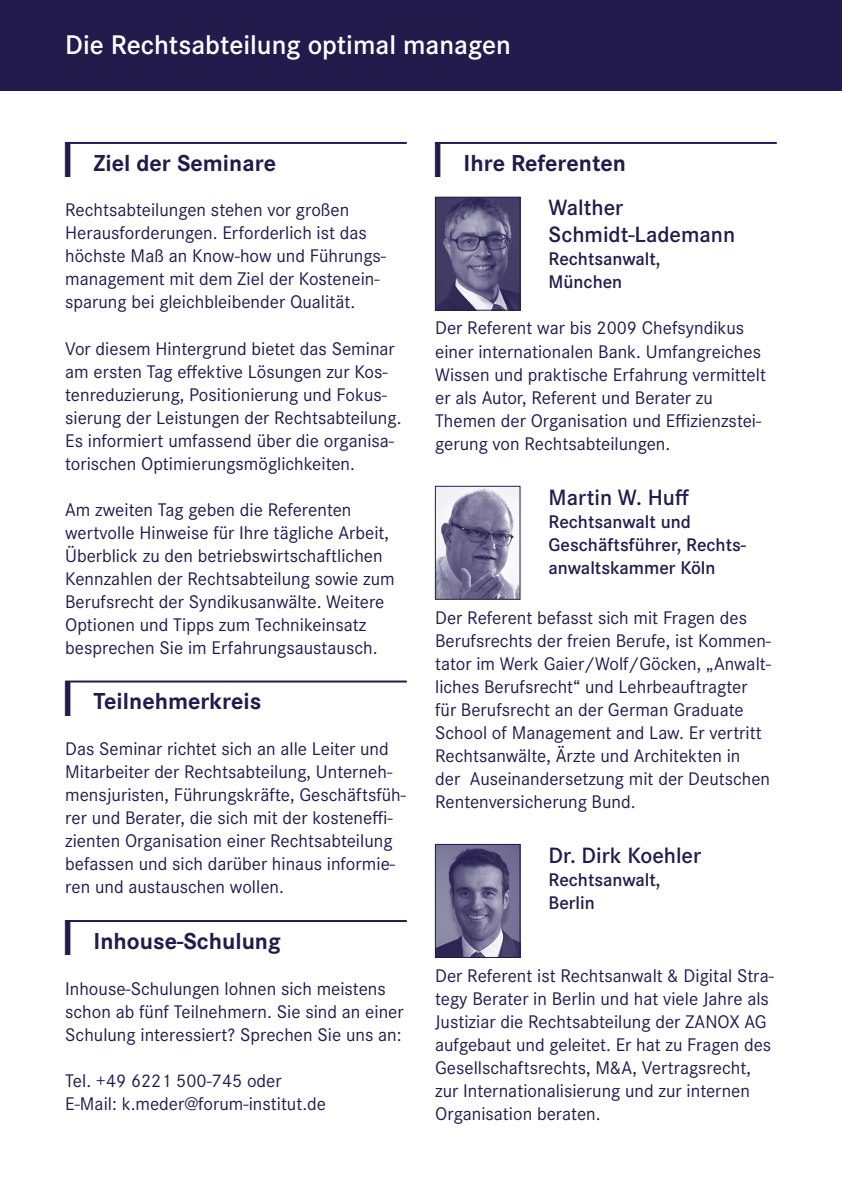
<style>
.page{position:relative;width:842px;height:1191px;background:#fff}
.page>*{position:absolute;margin:0;border:0;box-sizing:border-box;transform-origin:0 0}
.t1{font:600 28px "Corporate Swtp";color:#fff}
.t2{font:700 24px "Corporate Swtp";color:#231b4c}
.t3{font:600 23px/27px "Corporate Swtp";color:#231b4c}
.t4{font:19px/23px "Corporate Swtp";color:#231b4c}
.t5{font:600 19px/23px "Corporate Swtp";color:#231b4c}
.s1{font-size:52px}
</style>
<div class="page">
<div style="left:0;top:0;width:842px;height:91px;background:#231b4c"></div>
<hr style="left:65px;top:142px;width:342px;height:2px;background:#231b4c">
<hr style="left:65px;top:680px;width:342px;height:2px;background:#231b4c">
<hr style="left:65px;top:920px;width:342px;height:2px;background:#231b4c">
<hr style="left:435px;top:142px;width:342px;height:2px;background:#231b4c">
<img style="left:437px;top:199px;width:81px;height:109px">
<div style="left:435px;top:197px;width:85px;height:113px;border:1px solid #231b4c"></div>
<img style="left:437px;top:488px;width:81px;height:109px">
<div style="left:435px;top:486px;width:85px;height:113px;border:1px solid #231b4c"></div>
<img style="left:437px;top:846px;width:81px;height:109px">
<div style="left:435px;top:844px;width:85px;height:113px;border:1px solid #231b4c"></div>
<h1 class="t1" style="left:65px;top:35px;width:447px">Die Rechtsabteilung optimal managen</h1>
<p class="t2" style="left:65px;top:155px;width:212px"><span class="s1">†</span> Ziel der Seminare</p>
<p class="t4" style="left:65px;top:200px;width:322px">Rechtsabteilungen stehen vor großen Herausforderungen. Erforderlich ist das höchste Maß an Know-how und Führungs&shy;management mit dem Ziel der Kostenein&shy;sparung bei gleichbleibender Qualität.</p>
<p class="t4" style="left:65px;top:338px;width:338px">Vor diesem Hintergrund bietet das Seminar am ersten Tag effektive Lösungen zur Kos&shy;tenreduzierung, Positionierung und Fokus&shy;sierung der Leistungen der Rechtsabteilung.<br>Es informiert umfassend über die organisa&shy;torischen Optimierungsmöglichkeiten.</p>
<p class="t4" style="left:65px;top:499px;width:331px">Am zweiten Tag geben die Referenten wertvolle Hinweise für Ihre tägliche Arbeit, Überblick zu den betriebswirtschaftlichen Kennzahlen der Rechtsabteilung sowie zum Berufsrecht der Syndikusanwälte. Weitere Optionen und Tipps zum Technikeinsatz besprechen Sie im Erfahrungsaustausch.</p>
<p class="t2" style="left:65px;top:693px;width:198px"><span class="s1">†</span> Teilnehmerkreis</p>
<p class="t4" style="left:65px;top:739px;width:342px">Das Seminar richtet sich an alle Leiter und Mitarbeiter der Rechtsabteilung, Unterneh&shy;mensjuristen, Führungskräfte, Geschäftsfüh&shy;rer und Berater, die sich mit der kosteneffi&shy;zienten Organisation einer Rechtsabteilung befassen und sich darüber hinaus informie&shy;ren und austauschen wollen.</p>
<p class="t2" style="left:65px;top:933px;width:217px"><span class="s1">†</span> Inhouse-Schulung</p>
<p class="t4" style="left:65px;top:978px;width:340px">Inhouse-Schulungen lohnen sich meistens schon ab fünf Teilnehmern. Sie sind an einer<br>Schulung interessiert? Sprechen Sie uns an:</p>
<p class="t4" style="left:65px;top:1070px;width:262px">Tel. +49 6221 500-745 oder<br>E-Mail: k.meder@forum-institut.de</p>
<p class="t2" style="left:435px;top:155px;width:192px"><span class="s1">†</span> Ihre Referenten</p>
<p class="t3" style="left:549px;top:196px;width:188px">Walther<br>Schmidt-Lademann</p>
<p class="t5" style="left:549px;top:249px;width:114px">Rechtsanwalt,<br>München</p>
<p class="t4" style="left:435px;top:318px;width:332px">Der Referent war bis 2009 Chefsyndikus einer internationalen Bank. Umfangreiches Wissen und praktische Erfahrung vermittelt er als Autor, Referent und Berater zu Themen der Organisation und Effizienzstei&shy;gerung von Rechtsabteilungen.</p>
<p class="t3" style="left:549px;top:485px;width:142px">Martin W. Huff</p>
<p class="t5" style="left:549px;top:511px;width:199px">Rechtsanwalt und<br>Geschäftsführer, Rechts&shy;anwaltskammer Köln</p>
<p class="t4" style="left:435px;top:607px;width:337px">Der Referent befasst sich mit Fragen des Berufsrechts der freien Berufe, ist Kommen&shy;tator im Werk Gaier/Wolf/Göcken, „Anwalt&shy;liches Berufsrecht“ und Lehrbeauftragter für Berufsrecht an der German Graduate School of Management and Law. Er vertritt Rechtsanwälte, Ärzte und Architekten in<br>der Auseinandersetzung mit der Deutschen Rentenversicherung Bund.</p>
<p class="t3" style="left:549px;top:843px;width:154px">Dr. Dirk Koehler</p>
<p class="t5" style="left:549px;top:869px;width:114px">Rechtsanwalt,<br>Berlin</p>
<p class="t4" style="left:435px;top:965px;width:340px">Der Referent ist Rechtsanwalt &amp; Digital Stra&shy;tegy Berater in Berlin und hat viele Jahre als Justiziar die Rechtsabteilung der ZANOX AG aufgebaut und geleitet. Er hat zu Fragen des Gesellschaftsrechts, M&amp;A, Vertragsrecht, zur Internationalisierung und zur internen Organisation beraten.</p>
</div>
